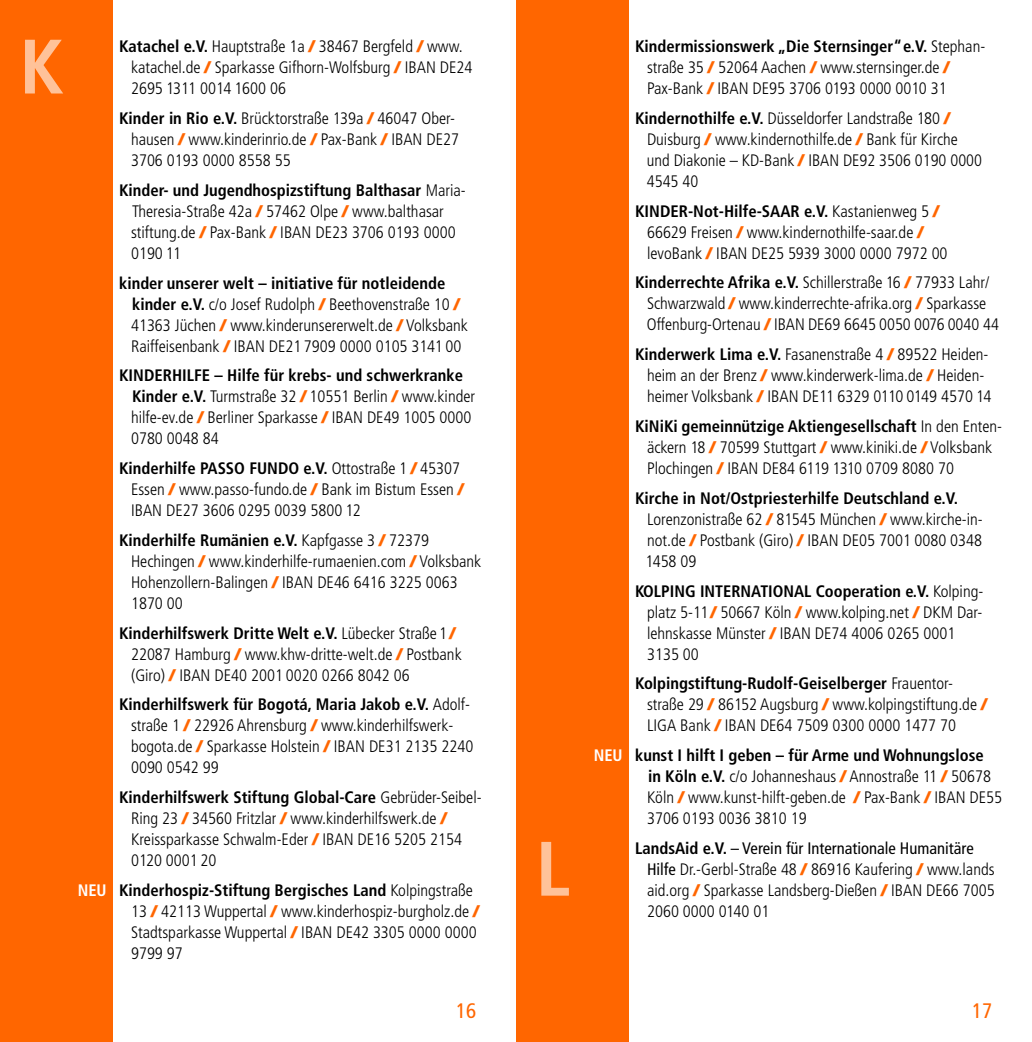
<style>
.page{position:relative;width:1032px;height:1042px;background:#fff}
.page>*{position:absolute;margin:0;border:0;box-sizing:border-box;transform-origin:0 0}
.t1{font:700 condensed 77px "Frutiger";color:#ffc299}
.t2{font:condensed 21px "Frutiger";color:#f60}
.t3{font:300 condensed 16.62px/21px "Frutiger";color:#000}
.t4{font:700 condensed 16.62px "Frutiger";color:#fff}
.s1{font-weight:700}
.s2{font-weight:900;font-stretch:normal;color:#f60}
.s3{font-weight:400}
</style>
<div class="page">
<div style="left:0;top:0;width:113px;height:1042px;background:#f60"></div>
<div style="left:516px;top:0;width:113px;height:1042px;background:#f60"></div>
<h1 class="t1" style="left:19px;top:21px;width:46px">K</h1>
<p class="t4" style="left:78px;top:880px;width:30px">NEU</p>
<p class="t3" style="left:131px;top:36px;width:343px;text-indent:-12px"><span class="s1">Katachel e.V.</span> Hauptstraße 1a <span class="s2">/</span> 38467 Bergfeld <span class="s2">/</span> www. katachel.de <span class="s2">/</span> Sparkasse Gifhorn-Wolfsburg <span class="s2">/</span> IBAN DE24<br>2695 1311 0014 1600 06</p>
<p class="t3" style="left:131px;top:108px;width:329px;text-indent:-12px"><span class="s1">Kinder in Rio e.V.</span> Brücktorstraße 139a <span class="s2">/</span> 46047 Ober&shy;hausen <span class="s2">/</span> www.kinderinrio.de <span class="s2">/</span> Pax-Bank <span class="s2">/</span> IBAN DE27<br>3706 0193 0000 8558 55</p>
<p class="t3" style="left:131px;top:180px;width:336px;text-indent:-12px"><span class="s1">Kinder- und Jugendhospizstiftung Balthasar</span> Maria-Theresia-Straße 42a <span class="s2">/</span> 57462 Olpe <span class="s2">/</span> www.balthasar stiftung.de <span class="s2">/</span> Pax-Bank <span class="s2">/</span> IBAN DE23 3706 0193 0000<br>0190 11</p>
<p class="t3" style="left:131px;top:272px;width:338px;text-indent:-12px"><span class="s1">kinder unserer welt – initiative für notleidende kinder e.V.</span> c/o Josef Rudolph <span class="s2">/</span> Beethovenstraße 10 <span class="s2">/ </span>41363 Jüchen <span class="s2">/</span> www.kinderunsererwelt.de <span class="s2">/</span> Volksbank Raiffeisenbank <span class="s2">/</span> IBAN DE21 7909 0000 0105 3141 00</p>
<p class="t3" style="left:131px;top:365px;width:346px;text-indent:-12px"><span class="s1">KINDERHILFE – Hilfe für krebs- und schwerkranke Kinder e.V.</span> Turmstraße 32 <span class="s2">/</span> 10551 Berlin <span class="s2">/</span> www.kinder hilfe-ev.de <span class="s2">/</span> Berliner Sparkasse <span class="s2">/</span> IBAN DE49 1005 0000<br>0780 0048 84</p>
<p class="t3" style="left:131px;top:458px;width:334px;text-indent:-12px"><span class="s1">Kinderhilfe PASSO FUNDO e.V.</span> Ottostraße 1 <span class="s2">/</span> 45307<br>Essen <span class="s2">/</span> www.passo-fundo.de <span class="s2">/</span> Bank im Bistum Essen <span class="s2">/<br></span>IBAN DE27 3606 0295 0039 5800 12</p>
<p class="t3" style="left:131px;top:530px;width:352px;text-indent:-12px"><span class="s1">Kinderhilfe Rumänien e.V.</span> Kapfgasse 3 <span class="s2">/</span> 72379<br>Hechingen <span class="s2">/</span> www.kinderhilfe-rumaenien.com <span class="s2">/</span> Volksbank Hohenzollern-Balingen <span class="s2">/</span> IBAN DE46 6416 3225 0063<br>1870 00</p>
<p class="t3" style="left:131px;top:622px;width:332px;text-indent:-12px"><span class="s1">Kinderhilfswerk Dritte Welt e.V.</span> Lübecker Straße 1 <span class="s2">/<br></span>22087 Hamburg <span class="s2">/</span> www.khw-dritte-welt.de <span class="s2">/</span> Postbank (Giro) <span class="s2">/</span> IBAN DE40 2001 0020 0266 8042 06</p>
<p class="t3" style="left:131px;top:694px;width:344px;text-indent:-12px"><span class="s1">Kinderhilfswerk für Bogotá, Maria Jakob e.V.</span> Adolf&shy;straße 1 <span class="s2">/</span> 22926 Ahrensburg <span class="s2">/</span> www.kinderhilfswerk&shy;bogota.de <span class="s2">/</span> Sparkasse Holstein <span class="s2">/</span> IBAN DE31 2135 2240<br>0090 0542 99</p>
<p class="t3" style="left:131px;top:787px;width:352px;text-indent:-12px"><span class="s1">Kinderhilfswerk Stiftung Global-Care</span> Gebrüder-Seibel-Ring 23 <span class="s2">/</span> 34560 Fritzlar <span class="s2">/</span> www.kinderhilfswerk.de <span class="s2">/ </span>Kreissparkasse Schwalm-Eder <span class="s2">/</span> IBAN DE16 5205 2154<br>0120 0001 20</p>
<p class="t3" style="left:131px;top:880px;width:350px;text-indent:-12px"><span class="s1">Kinderhospiz-Stiftung Bergisches Land</span> Kolpingstraße 13 <span class="s2">/</span> 42113 Wuppertal <span class="s2">/</span> www.kinderhospiz-burgholz.de <span class="s2">/ </span>Stadtsparkasse Wuppertal <span class="s2">/</span> IBAN DE42 3305 0000 0000<br>9799 97</p>
<h1 class="t1" style="left:536px;top:823px;width:36px">L</h1>
<p class="t4" style="left:594px;top:745px;width:30px">NEU</p>
<p class="t3" style="left:647px;top:36px;width:340px;text-indent:-12px"><span class="s1">Kindermissionswerk „Die Sternsinger“ e.V.</span> Stephan&shy;straße 35 <span class="s2">/</span> 52064 Aachen <span class="s2">/</span> www.sternsinger.de <span class="s2">/<br></span>Pax-Bank <span class="s2">/</span> IBAN DE95 3706 0193 0000 0010 31</p>
<p class="t3" style="left:647px;top:108px;width:337px;text-indent:-12px"><span class="s1">Kindernothilfe e.V.</span> Düsseldorfer Landstraße 180 <span class="s2">/ </span>Duisburg <span class="s2">/</span> www.kindernothilfe.de <span class="s2">/</span> Bank für Kirche und Diakonie – KD-Bank <span class="s2">/</span> IBAN DE92 3506 0190 0000<br>4545 40</p>
<p class="t3" style="left:647px;top:201px;width:302px;text-indent:-12px"><span class="s1">KINDER-Not-Hilfe-SAAR e.V.</span> Kastanienweg 5 <span class="s2">/<br></span>66629 Freisen <span class="s2">/</span> www.kindernothilfe-saar.de <span class="s2">/ </span>levoBank <span class="s2">/</span> IBAN DE25 5939 3000 0000 7972 00</p>
<p class="t3" style="left:647px;top:272px;width:354px;text-indent:-12px"><span class="s1">Kinderrechte Afrika e.V.</span> Schillerstraße 16 <span class="s2">/</span> 77933 Lahr/<br>Schwarzwald <span class="s2">/</span> www.kinderrechte-afrika.org <span class="s2">/</span> Sparkasse<br>Offenburg-Ortenau <span class="s2">/</span> IBAN DE69 6645 0050 0076 0040 44</p>
<p class="t3" style="left:647px;top:344px;width:346px;text-indent:-12px"><span class="s1">Kinderwerk Lima e.V.</span> Fasanenstraße 4 <span class="s2">/</span> 89522 Heiden&shy;heim an der Brenz <span class="s2">/</span> www.kinderwerk-lima.de <span class="s2">/</span> Heiden&shy;heimer Volksbank <span class="s2">/</span> IBAN DE11 6329 0110 0149 4570 14</p>
<p class="t3" style="left:647px;top:416px;width:357px;text-indent:-12px"><span class="s1">KiNiKi gemeinnützige Aktiengesellschaft</span> In den Enten&shy;äckern 18 <span class="s2">/</span> 70599 Stuttgart <span class="s2">/</span> www.kiniki.de <span class="s2">/</span> Volksbank<br>Plochingen <span class="s2">/</span> IBAN DE84 6119 1310 0709 8080 70</p>
<p class="t3" style="left:645px;top:488px;width:339px;text-indent:-10px"><span class="s1">Kirche in Not/Ostpriesterhilfe Deutschland e.V.<br></span>Lorenzonistraße 62 <span class="s2">/</span> 81545 München <span class="s2">/</span> www.kirche-in&shy;not.de <span class="s2">/</span> Postbank (Giro) <span class="s2">/</span> IBAN DE05 7001 0080 0348<br>1458 09</p>
<p class="t3" style="left:647px;top:580px;width:338px;text-indent:-12px"><span class="s1">KOLPING INTERNATIONAL Cooperation e.V.</span> Kolping&shy;platz 5-11 <span class="s2">/</span> 50667 Köln <span class="s2">/</span> www.kolping.net <span class="s2">/</span> DKM Dar&shy;lehnskasse Münster <span class="s2">/</span> IBAN DE74 4006 0265 0001<br>3135 00</p>
<p class="t3" style="left:647px;top:673px;width:342px;text-indent:-12px"><span class="s1">Kolpingstiftung-Rudolf-Geiselberger</span> Frauentor&shy;straße 29 <span class="s2">/</span> 86152 Augsburg <span class="s2">/</span> www.kolpingstiftung.de <span class="s2">/<br></span>LIGA Bank <span class="s2">/</span> IBAN DE64 7509 0300 0000 1477 70</p>
<p class="t3" style="left:647px;top:745px;width:357px;text-indent:-12px"><span class="s1">kunst I hilft I geben – für Arme und Wohnungslose<br>in Köln e.V.</span> c/o Johanneshaus <span class="s2">/</span> Annostraße 11 <span class="s2">/</span> 50678<br>Köln <span class="s2">/</span> www.kunst-hilft-geben.de <span class="s2">/</span> Pax-Bank <span class="s2">/</span> IBAN DE55<br>3706 0193 0036 3810 19</p>
<p class="t3" style="left:647px;top:838px;width:349px;text-indent:-12px"><span class="s1">LandsAid e.V.</span> <span class="s3">– Verein für Internationale Humanitäre Hilfe</span> Dr.-Gerbl-Straße 48 <span class="s2">/</span> 86916 Kaufering <span class="s2">/</span> www.lands aid.org <span class="s2">/</span> Sparkasse Landsberg-Dießen <span class="s2">/</span> IBAN DE66 7005<br>2060 0000 0140 01</p>
<p class="t2" style="left:456px;top:998px;width:22px">16</p>
<p class="t2" style="left:972px;top:998px;width:22px">17</p>
</div>
